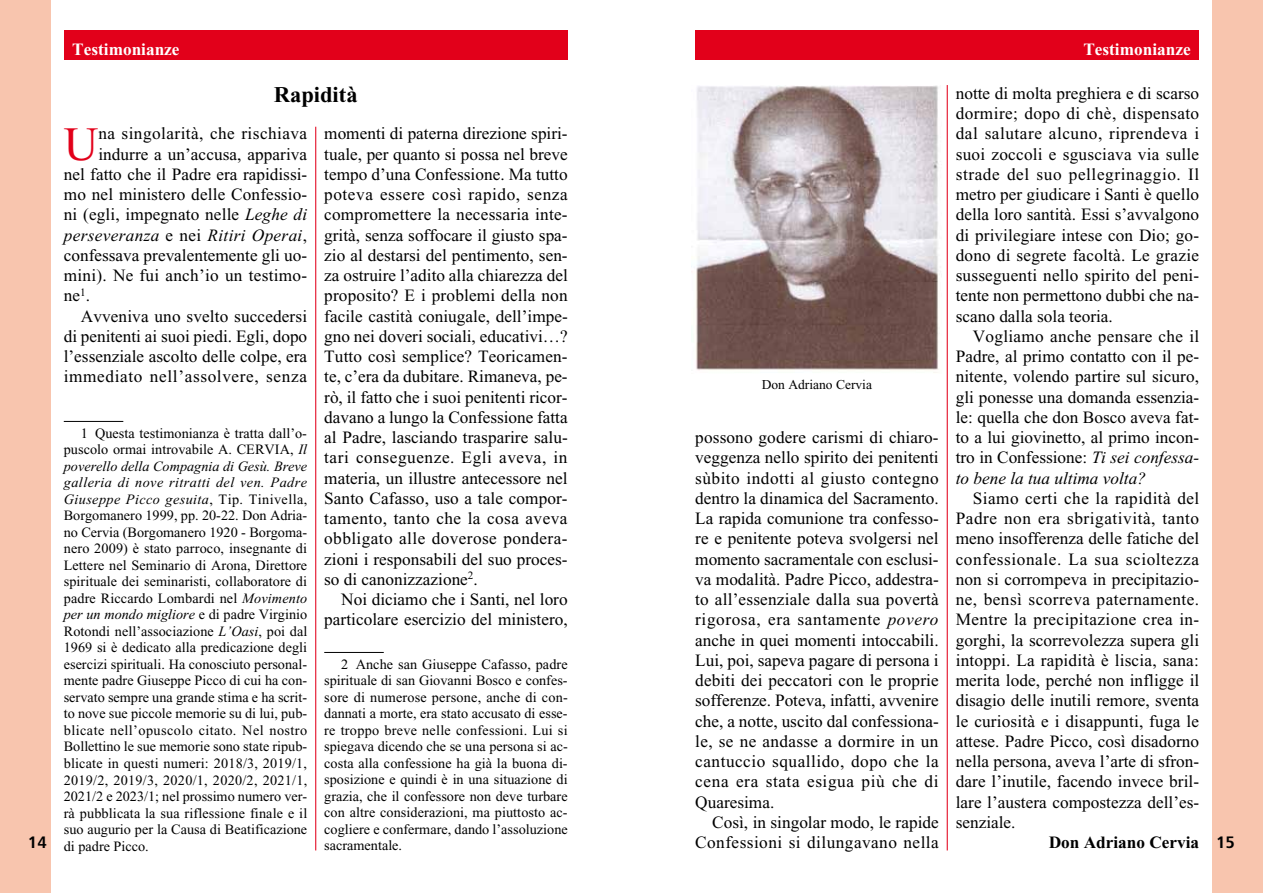
<style>
.page{position:relative;width:1263px;height:893px;background:#fff}
.page>*{position:absolute;margin:0;border:0;box-sizing:border-box;transform-origin:0 0}
.t1{font:47.85px "Times New Roman";color:#e2001a}
.t2{font:700 22.5px "Times New Roman";color:#000}
.t3{font:17.25px/20.2px "Times New Roman";color:#000;text-align:justify}
.t4{font:17.25px/20.2px "Times New Roman";letter-spacing:.025em;color:#000;text-align:right}
.t5{font:italic 17.25px "Times New Roman";letter-spacing:.02em;color:#000}
.t6{font:17.25px "Times New Roman";letter-spacing:.035em;color:#000}
.t7{font:700 17.25px "Times New Roman";color:#fff}
.t8{font:700 17.25px "Times New Roman";color:#000}
.t9{font:700 condensed 16.5px "Frutiger";color:#000;scale:1.1 1}
.t10{font:14.25px/16.5px "Times New Roman";color:#000;text-align:justify}
.t11{font:13.5px "Times New Roman";color:#000}
.s1{font-style:italic}
.s2{font-style:normal}
</style>
<div class="page">
<hr style="left:947px;top:85px;width:1px;height:765px;background:#e2001a">
<div style="left:64px;top:30px;width:504px;height:30px;background:#e2001a"></div>
<div style="left:0;top:0;width:51px;height:893px;background:#f8c5ae"></div>
<div style="left:695px;top:30px;width:504px;height:30px;background:#e2001a"></div>
<div style="left:1212px;top:0;width:51px;height:893px;background:#f8c5ae"></div>
<hr style="left:315px;top:127px;width:1px;height:723px;background:#e2001a">
<hr style="left:324px;top:652px;width:60px;height:1px;background:#000">
<hr style="left:64px;top:421px;width:59px;height:1px;background:#000">
<img style="left:696px;top:85px;width:244px;height:288px">
<p class="t7" style="left:72px;top:40px;width:109px">Testimonianze</p>
<p class="t7" style="left:1083px;top:40px;width:109px">Testimonianze</p>
<p class="t3" style="left:956px;top:83px;width:245px">notte di molta preghiera e di scarso dormire; dopo di chè, dispensato dal salutare alcuno, riprendeva i suoi zoccoli e sgusciava via sulle strade del suo pellegrinaggio. Il metro per giudicare i Santi è quello della loro santità. Essi s’avvalgono di privilegiare intese con Dio; go&shy;dono di segrete facoltà. Le grazie susseguenti nello spirito del peni&shy;tente non permettono dubbi che na&shy;scano dalla sola teoria.</p>
<p class="t3" style="left:956px;top:326px;width:245px;text-indent:17px">Vogliamo anche pensare che il Padre, al primo contatto con il pe&shy;nitente, volendo partire sul sicuro, gli ponesse una domanda essenzia&shy;le: quella che don Bosco aveva fat&shy;to a lui giovinetto, al primo incon&shy;tro in Confessione: <span class="s1">Ti sei confessa&shy;to bene la tua ultima volta?</span></p>
<p class="t3" style="left:956px;top:488px;width:245px;text-indent:17px">Siamo certi che la rapidità del Padre non era sbrigatività, tanto meno insofferenza delle fatiche del confessionale. La sua scioltezza non si corrompeva in precipitazio&shy;ne, bensì scorreva paternamente.<br>Mentre la precipitazione crea in&shy;gorghi, la scorrevolezza supera gli intoppi. La rapidità è liscia, sana: merita lode, perché non infligge il disagio delle inutili remore, sventa le curiosità e i disappunti, fuga le attese. Padre Picco, così disadorno nella persona, aveva l’arte di sfron&shy;dare l’inutile, facendo invece bril&shy;lare l’austera compostezza dell’es&shy;senziale.</p>
<p class="t8" style="left:1049px;top:833px;width:152px">Don Adriano Cervia</p>
<h2 class="t2" style="left:274px;top:82px;width:85px">Rapidità</h2>
<h1 class="t1" style="left:64px;top:117px;width:36px">U</h1>
<p class="t4" style="left:98px;top:123px;width:210px">na singolarità, che rischiava</p>
<p class="t3" style="left:324px;top:123px;width:245px">momenti di paterna direzione spiri&shy;tuale, per quanto si possa nel breve tempo d’una Confessione. Ma tutto poteva essere così rapido, senza compromettere la necessaria inte&shy;grità, senza soffocare il giusto spa&shy;zio al destarsi del pentimento, sen&shy;za ostruire l’adito alla chiarezza del proposito? E i problemi della non facile castità coniugale, dell’impe&shy;gno nei doveri sociali, educativi…?<br>Tutto così semplice? Teoricamen&shy;te, c’era da dubitare. Rimaneva, pe&shy;rò, il fatto che i suoi penitenti ricor&shy;davano a lungo la Confessione fatta al Padre, lasciando trasparire salu&shy;tari conseguenze. Egli aveva, in materia, un illustre antecessore nel Santo Cafasso, uso a tale compor&shy;tamento, tanto che la cosa aveva obbligato alle doverose pondera&shy;zioni i responsabili del suo proces&shy;so di canonizzazione<sup>2</sup>.</p>
<p class="t3" style="left:324px;top:589px;width:245px;text-align:right">Noi diciamo che i Santi, nel loro particolare esercizio del ministero,</p>
<p class="t10" style="left:324px;top:656px;width:245px;text-indent:17px">2 Anche san Giuseppe Cafasso, padre spirituale di san Giovanni Bosco e confes&shy;sore di numerose persone, anche di con&shy;dannati a morte, era stato accusato di esse&shy;re troppo breve nelle confessioni. Lui si spiegava dicendo che se una persona si ac&shy;costa alla confessione ha già la buona di&shy;sposizione e quindi è in una situazione di grazia, che il confessore non deve turbare con altre considerazioni, ma piuttosto ac&shy;cogliere e confermare, dando l’assoluzione sacramentale.</p>
<p class="t3" style="left:98px;top:144px;width:210px">indurre a un’accusa, appariva</p>
<p class="t3" style="left:64px;top:164px;width:245px">nel fatto che il Padre era rapidissi-</p>
<p class="t3" style="left:64px;top:184px;width:245px">mo nel ministero delle Confessio-</p>
<p class="t3" style="left:64px;top:204px;width:245px">ni (egli, impegnato nelle <span class="s1">Leghe di</span></p>
<p class="t5" style="left:64px;top:226px;width:245px">perseveranza <span class="s2">e nei</span> Ritiri Operai<span class="s2">,</span></p>
<p class="t3" style="left:64px;top:245px;width:245px">confessava prevalentemente gli uo-</p>
<p class="t3" style="left:64px;top:265px;width:245px">mini). Ne fui anch’io un testimo-</p>
<p class="t3" style="left:64px;top:285px;width:28px">ne<sup>1</sup>.</p>
<p class="t3" style="left:81px;top:306px;width:228px">Avveniva uno svelto succedersi</p>
<p class="t3" style="left:64px;top:326px;width:245px">di penitenti ai suoi piedi. Egli, dopo</p>
<p class="t3" style="left:64px;top:346px;width:245px">l’essenziale ascolto delle colpe, era</p>
<p class="t6" style="left:64px;top:367px;width:245px">immediato nell’assolvere, senza</p>
<p class="t11" style="left:762px;top:377px;width:112px">Don Adriano Cervia</p>
<p class="t10" style="left:64px;top:425px;width:245px;text-indent:17px">1 Questa testimonianza è tratta dall’o&shy;puscolo ormai introvabile A. CERVIA, <span class="s1">Il poverello della Compagnia di Gesù. Breve galleria di nove ritratti del ven. Padre Giuseppe Picco gesuita</span>, Tip. Tinivella, Borgomanero 1999, pp. 20-22. Don Adria&shy;no Cervia (Borgomanero 1920 - Borgoma&shy;nero 2009) è stato parroco, insegnante di Lettere nel Seminario di Arona, Direttore spirituale dei seminaristi, collaboratore di padre Riccardo Lombardi nel <span class="s1">Movimento per un mondo migliore</span> e di padre Virginio Rotondi nell’associazione <span class="s1">L’Oasi</span>, poi dal 1969 si è dedicato alla predicazione degli esercizi spirituali. Ha conosciuto personal&shy;mente padre Giuseppe Picco di cui ha con&shy;servato sempre una grande stima e ha scrit&shy;to nove sue piccole memorie su di lui, pub&shy;blicate nell’opuscolo citato. Nel nostro Bollettino le sue memorie sono state ripub&shy;blicate in questi numeri: 2018/3, 2019/1, 2019/2, 2019/3, 2020/1, 2020/2, 2021/1, 2021/2 e 2023/1; nel prossimo numero ver&shy;rà pubblicata la sua riflessione finale e il suo augurio per la Causa di Beatificazione di padre Picco.</p>
<p class="t3" style="left:695px;top:427px;width:245px">possono godere carismi di chiaro&shy;veggenza nello spirito dei penitenti sùbito indotti al giusto contegno dentro la dinamica del Sacramento.<br>La rapida comunione tra confesso&shy;re e penitente poteva svolgersi nel momento sacramentale con esclusi&shy;va modalità. Padre Picco, addestra&shy;to all’essenziale dalla sua povertà rigorosa, era santamente <span class="s1">povero </span>anche in quei momenti intoccabili.<br>Lui, poi, sapeva pagare di persona i debiti dei peccatori con le proprie sofferenze. Poteva, infatti, avvenire che, a notte, uscito dal confessiona&shy;le, se ne andasse a dormire in un cantuccio squallido, dopo che la cena era stata esigua più che di Quaresima.</p>
<p class="t4" style="left:695px;top:812px;width:245px">Così, in singolar modo, le rapide<br>Confessioni si dilungavano nella</p>
<p class="t9" style="left:28px;top:832px;width:19px">14</p>
<p class="t9" style="left:1216px;top:832px;width:19px">15</p>
</div>
